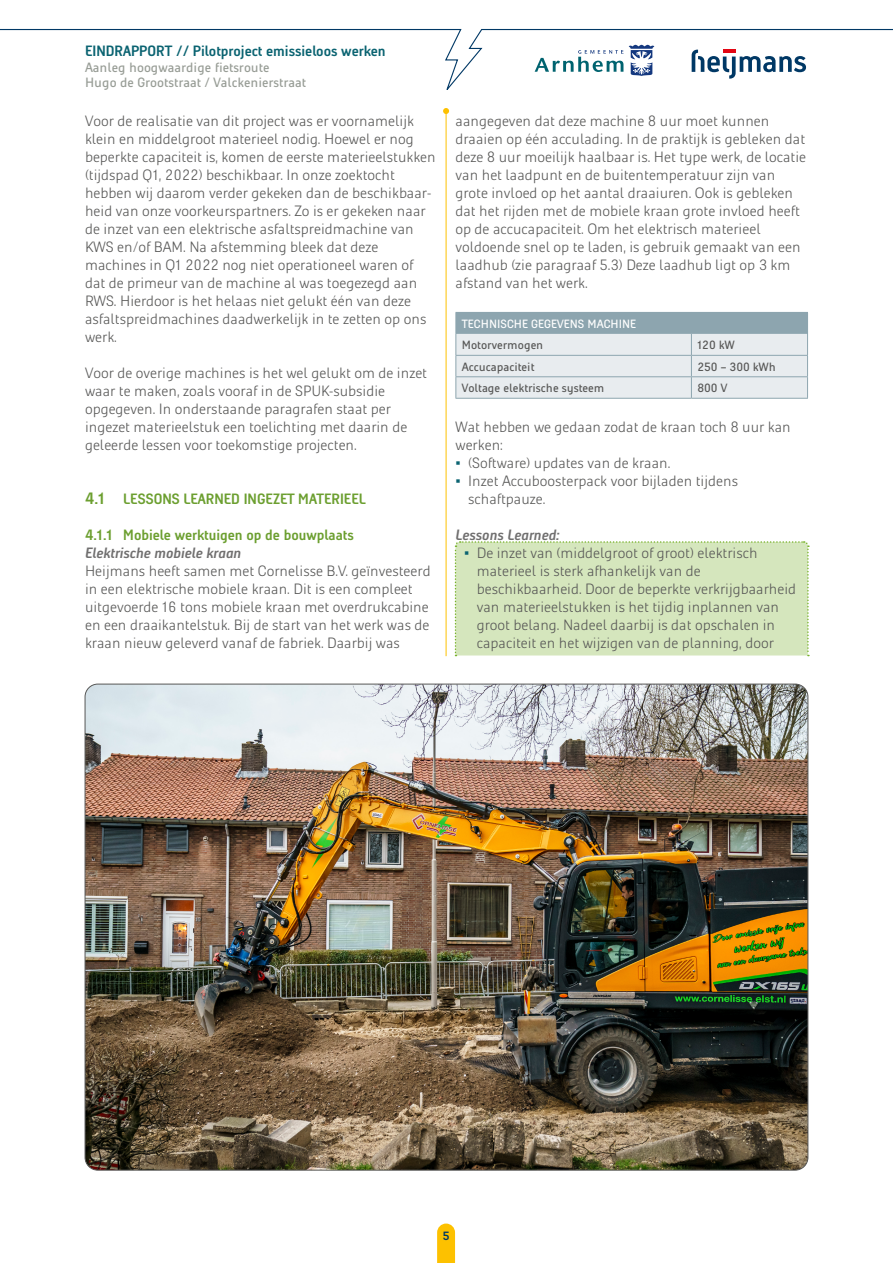
<style>
.page{position:relative;width:893px;height:1263px;background:#fff}
.page>*{position:absolute;margin:0;border:0;box-sizing:border-box;transform-origin:0 0}
.t1{font:300 15px/18px "Heijmans";color:#575756}
.t2{font:700 15px "Heijmans Con";color:#6c9f30}
.t3{font:700 15px "Heijmans Con";color:#0a6371}
.t4{font:italic 700 15px "Heijmans Con";color:#706f6f}
.t5{font:13.5px/15px "Heijmans";color:#989d96}
.t6{font:12px "Heijmans";color:#575756}
.t7{font:12px "Heijmans";color:#fff}
.t8{font:700 12px "Heijmans Con";color:#003865}
.s1{font-size:16.5px}
.s2{font-family:"Arial";font-weight:400;color:#0a6371}
</style>
<div class="page">
<svg style="left:0;top:29px;width:893px;height:61px"></svg>
<svg style="left:692px;top:50px;width:114px;height:29px"></svg>
<svg style="left:629px;top:45px;width:25px;height:31px"></svg>
<svg style="left:535px;top:50px;width:88px;height:22px"></svg>
<hr style="left:446px;top:111px;width:1px;height:545px;background:#fdc100">
<svg style="left:443px;top:108px;width:6px;height:6px"></svg>
<svg style="left:437px;top:1223px;width:18px;height:40px"></svg>
<div style="left:455px;top:541px;width:355px;height:115px;background:#d5e6bd"></div>
<hr style="left:455px;top:312px;width:236px;height:1px;background:#8da5af">
<hr style="left:691px;top:312px;width:117px;height:1px;background:#8da5af">
<hr style="left:455px;top:398px;width:236px;height:1px;background:#8da5af">
<hr style="left:691px;top:398px;width:117px;height:1px;background:#8da5af">
<svg style="left:455px;top:313px;width:353px;height:85px;background:#ced8dd"></svg>
<img style="left:85px;top:684px;width:723px;height:486px">
<p class="t3" style="left:85px;top:42px;width:302px">EINDRAPPORT // Pilotproject emissieloos werken</p>
<p class="t5" style="left:85px;top:60px;width:223px">Aanleg hoogwaardige fietsroute<br>Hugo de Grootstraat / Valckenierstraat</p>
<p class="t1" style="left:85px;top:112px;width:352px">Voor de realisatie van dit project was er voornamelijk klein en middelgroot materieel nodig. Hoewel er nog beperkte capaciteit is, komen de eerste materieelstukken (tijdspad Q1, 2022) beschikbaar. In onze zoektocht hebben wij daarom verder gekeken dan de beschikbaar&shy;heid van onze voorkeurspartners. Zo is er gekeken naar de inzet van een elektrische asfaltspreidmachine van KWS en/of BAM. Na afstemming bleek dat deze machines in Q1 2022 nog niet operationeel waren of dat de primeur van de machine al was toegezegd aan RWS. Hierdoor is het helaas niet gelukt één van deze asfaltspreidmachines daadwerkelijk in te zetten op ons werk.</p>
<p class="t1" style="left:85px;top:364px;width:344px">Voor de overige machines is het wel gelukt om de inzet waar te maken, zoals vooraf in de SPUK-subsidie opgegeven. In onderstaande paragrafen staat per ingezet materieelstuk een toelichting met daarin de geleerde lessen voor toekomstige projecten.</p>
<p class="t2" style="left:85px;top:490px;width:282px"><span class="s1">4.1</span> LESSONS LEARNED INGEZET MATERIEEL</p>
<p class="t2" style="left:85px;top:526px;width:270px">4.1.1 Mobiele werktuigen op de bouwplaats</p>
<p class="t4" style="left:85px;top:544px;width:158px">Elektrische mobiele kraan</p>
<p class="t1" style="left:85px;top:562px;width:347px">Heijmans heeft samen met Cornelisse B.V. geïnvesteerd in een elektrische mobiele kraan. Dit is een compleet uitgevoerde 16 tons mobiele kraan met overdrukcabine en een draaikantelstuk. Bij de start van het werk was de kraan nieuw geleverd vanaf de fabriek. Daarbij was</p>
<p class="t1" style="left:455px;top:112px;width:352px">aangegeven dat deze machine 8 uur moet kunnen draaien op één acculading. In de praktijk is gebleken dat deze 8 uur moeilijk haalbaar is. Het type werk, de locatie van het laadpunt en de buitentemperatuur zijn van grote invloed op het aantal draaiuren. Ook is gebleken dat het rijden met de mobiele kraan grote invloed heeft op de accucapaciteit. Om het elektrisch materieel voldoende snel op te laden, is gebruik gemaakt van een laadhub (zie paragraaf 5.3) Deze laadhub ligt op 3 km afstand van het werk.</p>
<p class="t7" style="left:462px;top:317px;width:176px">TECHNISCHE GEGEVENS MACHINE</p>
<p class="t6" style="left:462px;top:338px;width:83px">Motorvermogen</p>
<p class="t6" style="left:697px;top:338px;width:39px">120 kW</p>
<p class="t6" style="left:462px;top:359px;width:74px">Accucapaciteit</p>
<p class="t6" style="left:697px;top:359px;width:80px">250 – 300 kWh</p>
<p class="t6" style="left:462px;top:381px;width:144px">Voltage elektrische systeem</p>
<p class="t6" style="left:697px;top:381px;width:31px">800 V</p>
<p class="t1" style="left:455px;top:418px;width:337px">Wat hebben we gedaan zodat de kraan toch 8 uur kan werken:</p>
<p class="t1" style="left:455px;top:454px;width:216px"><span class="s2">▪</span> (Software) updates van de kraan.</p>
<p class="t1" style="left:468px;top:472px;width:271px;text-indent:-13px"><span class="s2">▪</span> Inzet Accuboosterpack voor bijladen tijdens schaftpauze.</p>
<p class="t4" style="left:455px;top:526px;width:106px">Lessons Learned:</p>
<p class="t1" style="left:477px;top:544px;width:321px;text-indent:-13px"><span class="s2">▪</span> De inzet van (middelgroot of groot) elektrisch materieel is sterk afhankelijk van de beschikbaarheid. Door de beperkte verkrijgbaarheid van materieelstukken is het tijdig inplannen van groot belang. Nadeel daarbij is dat opschalen in capaciteit en het wijzigen van de planning, door</p>
<p class="t8" style="left:443px;top:1228px;width:8px">5</p>
</div>
